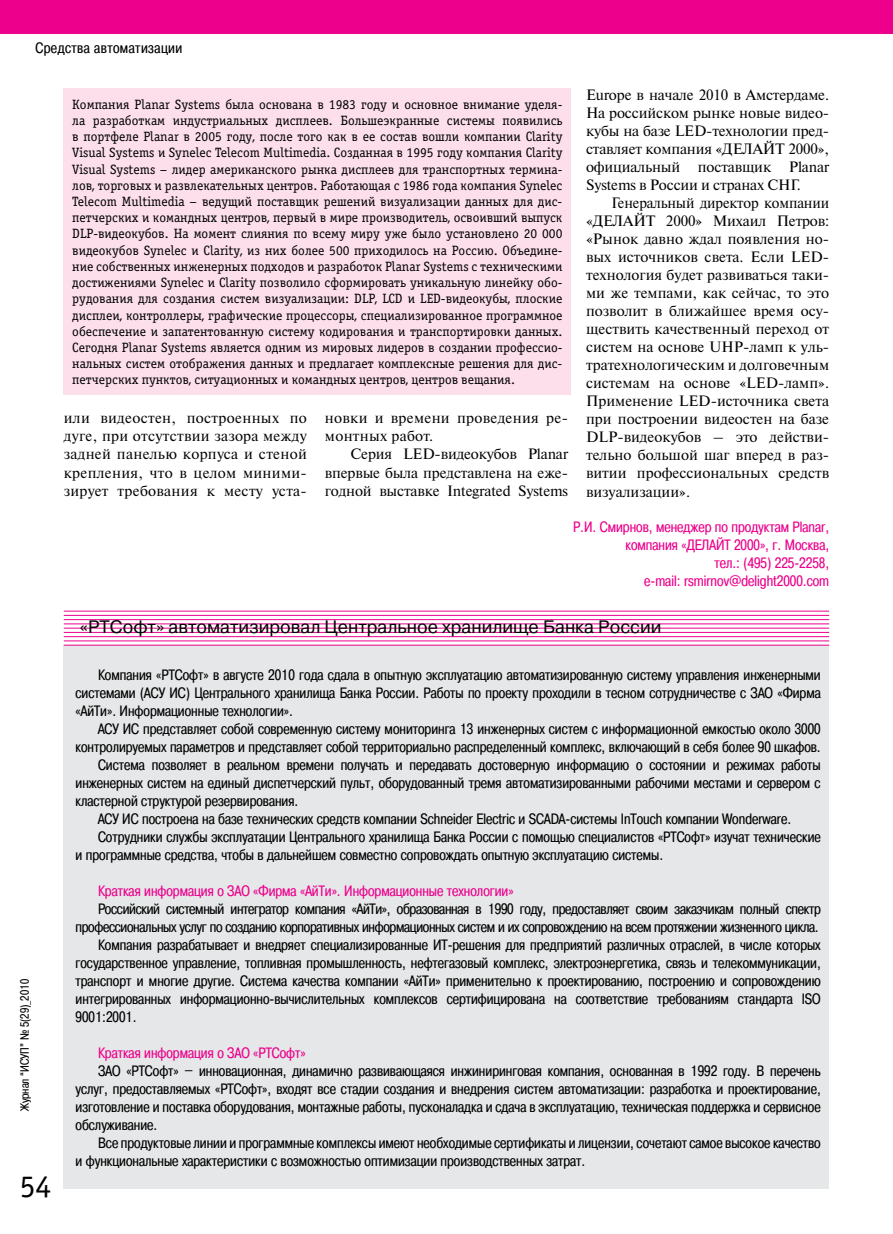
<style>
.page{position:relative;width:893px;height:1234px;background:#fff}
.page>*{position:absolute;margin:0;border:0;box-sizing:border-box;transform-origin:0 0}
.t1{font:31.5px "Officina Serif C";color:#000}
.t2{font:18px "Pragmatica C";color:#000}
.t3{font:15px/18px "Pragmatica Cond C";color:#000;text-align:justify}
.t4{font:15px/18px "Newton C";color:#000;text-align:justify;scale:.96 1}
.t5{font:15px/18px "Newton C";color:#000;text-align:justify}
.t6{font:15px "Pragmatica Cond C";letter-spacing:-.02em;color:#000}
.t7{font:15px/18px "Pragmatica Cond C";color:#ec008c;text-align:right}
.t8{font:15px/18px "Newton C";letter-spacing:.02em;color:#000}
.t9{font:15px "Pragmatica Cond C";letter-spacing:.03em;color:#000}
.t10{font:13.5px/16.2px "Officina Serif C";color:#000;text-align:justify}
.t11{font:12px "Pragmatica Cond C";color:#000}
</style>
<div class="page">
<div style="left:0;top:0;width:893px;height:34px;background:#ec008c"></div>
<div style="left:64px;top:88px;width:507px;height:306px;background:#fcdfeb"></div>
<div style="left:64px;top:645px;width:765px;height:543px;background:#e6e7e8"></div>
<hr style="left:64px;top:610px;width:765px;height:1px;background:#ec008c">
<hr style="left:64px;top:615px;width:765px;height:1px;background:#ec008c">
<hr style="left:64px;top:619px;width:765px;height:1px;background:#ec008c">
<hr style="left:64px;top:623px;width:765px;height:1px;background:#ec008c">
<hr style="left:64px;top:627px;width:765px;height:1px;background:#ec008c">
<hr style="left:64px;top:632px;width:765px;height:1px;background:#ec008c">
<hr style="left:64px;top:636px;width:765px;height:1px;background:#ec008c">
<hr style="left:64px;top:640px;width:765px;height:1px;background:#ec008c">
<hr style="left:64px;top:644px;width:765px;height:1px;background:#ec008c">
<p class="t9" style="left:35px;top:39px;width:148px">Средства автоматизации</p>
<p class="t10" style="left:72px;top:96px;width:492px">Компания Planar Systems была основана в 1983 году и основное внимание уделя&shy;ла разработкам индустриальных дисплеев. Большеэкранные системы появились в портфеле Planar в 2005 году, после того как в ее состав вошли компании Clarity Visual Systems и Synelec Telecom Multimedia. Созданная в 1995 году компания Clarity Visual Systems – лидер американского рынка дисплеев для транспортных термина&shy;лов, торговых и развлекательных центров. Работающая с 1986 года компания Synelec Telecom Multimedia – ведущий поставщик решений визуализации данных для дис&shy;петчерских и командных центров, первый в мире производитель, освоивший выпуск DLP-видеокубов. На момент слияния по всему миру уже было установлено 20 000 видеокубов Synelec и Clarity, из них более 500 приходилось на Россию. Объедине&shy;ние собственных инженерных подходов и разработок Planar Systems с техническими достижениями Synelec и Clarity позволило сформировать уникальную линейку обо&shy;рудования для создания систем визуализации: DLP, LCD и LED-видеокубы, плоские дисплеи, контроллеры, графические процессоры, специализированное программное обеспечение и запатентованную систему кодирования и транспортировки данных.<br>Сегодня Planar Systems является одним из мировых лидеров в создании профессио&shy;нальных систем отображения данных и предлагает комплексные решения для дис&shy;петчерских пунктов, ситуационных и командных центров, центров вещания.</p>
<p class="t5" style="left:64px;top:409px;width:245px">или видеостен, построенных по дуге, при отсутствии зазора между задней панелью корпуса и стеной крепления, что в целом миними&shy;зирует требования к месту уста-</p>
<p class="t8" style="left:325px;top:409px;width:245px">новки и времени проведения ре&shy;монтных работ.</p>
<p class="t5" style="left:325px;top:445px;width:245px;text-indent:26px">Серия LED-видеокубов Planar впервые была представлена на еже&shy;годной выставке Integrated Systems</p>
<p class="t5" style="left:586px;top:86px;width:245px">Europe в начале 2010 в Амстердаме.<br>На российском рынке новые видео&shy;кубы на базе LED-технологии пред&shy;ставляет компания «ДЕЛАЙТ 2000», официальный поставщик Planar Systems в России и странах СНГ.</p>
<p class="t4" style="left:586px;top:194px;width:255px;text-indent:26px">Генеральный директор компании «ДЕЛАЙТ 2000» Михаил -Петров: «Рынок давно ждал появления но&shy;вых источников света. Если LED&shy;технология будет развиваться таки&shy;ми же темпами, как сейчас, то это позволит в ближайшее время осу&shy;ществить качественный переход от систем на основе UHP-ламп к уль&shy;тратехнологическим и долговечным системам на основе «LED-ламп».<br>Применение LED-источника света при построении видеостен на базе DLP-видеокубов – это действи&shy;тельно большой шаг вперед в раз&shy;витии профессиональных средств визуализации».</p>
<p class="t7" style="left:573px;top:518px;width:258px">Р.И. Смирнов, менеджер по продуктам Planar, компания «ДЕЛАЙТ 2000», г. Москва,<br>тел.: (495) 225-2258,<br>e-mail: rsmirnov@delight2000.com</p>
<p class="t11" style="left:18px;top:1110px;width:133px;rotate:-90deg">Журнал “ИСУП” № 5(29)_2010</p>
<h1 class="t1" style="left:20px;top:1168px;width:33px">54</h1>
<p class="t2" style="left:80px;top:617px;width:583px">«РТСофт» автоматизировал Центральное хранилище Банка России</p>
<p class="t3" style="left:76px;top:665px;width:747px;text-indent:22px">Компания «РТСофт» в августе 2010 года сдала в опытную эксплуатацию автоматизированную систему управления инженерными системами (АСУ ИС) Центрального хранилища Банка России. Работы по проекту проходили в тесном сотрудничестве с ЗАО «Фирма «АйТи». Информационные технологии».</p>
<p class="t3" style="left:98px;top:719px;width:724px">АСУ ИС представляет собой современную систему мониторинга 13 инженерных систем с информационной емкостью около 3000</p>
<p class="t3" style="left:76px;top:737px;width:747px">контролируемых параметров и представляет собой территориально распределенный комплекс, включающий в себя более 90 шкафов.</p>
<p class="t3" style="left:98px;top:755px;width:724px">Система позволяет в реальном времени получать и передавать достоверную информацию о состоянии и режимах работы</p>
<p class="t3" style="left:76px;top:773px;width:747px">инженерных систем на единый диспетчерский пульт, оборудованный тремя автоматизированными рабочими местами и сервером с</p>
<p class="t3" style="left:76px;top:791px;width:224px">кластерной структурой резервирования.</p>
<p class="t3" style="left:98px;top:809px;width:695px">АСУ ИС построена на базе технических средств компании Schneider Electric и SCADA-системы InTouch компании Wonderware.</p>
<p class="t3" style="left:98px;top:827px;width:724px">Сотрудники службы эксплуатации Центрального хранилища Банка России с помощью специалистов «РТСофт» изучат технические</p>
<p class="t3" style="left:76px;top:845px;width:589px">и программные средства, чтобы в дальнейшем совместно сопровождать опытную эксплуатацию системы.</p>
<p class="t7" style="left:98px;top:881px;width:417px">Краткая информация о ЗАО «Фирма «АйТи». Информационные технологии»</p>
<p class="t6" style="left:98px;top:900px;width:724px">Российский системный интегратор компания «АйТи», образованная в 1990 году, предоставляет своим заказчикам полный спектр</p>
<p class="t6" style="left:76px;top:918px;width:745px">профессиональных услуг по созданию корпоративных информационных систем и их сопровождению на всем протяжении жизненного цикла.</p>
<p class="t3" style="left:98px;top:935px;width:724px">Компания разрабатывает и внедряет специализированные ИТ-решения для предприятий различных отраслей, в числе которых</p>
<p class="t3" style="left:76px;top:953px;width:747px">государственное управление, топливная промышленность, нефтегазовый комплекс, электроэнергетика, связь и телекоммуникации,</p>
<p class="t3" style="left:76px;top:971px;width:747px">транспорт и многие другие. Система качества компании «АйТи» применительно к проектированию, построению и сопровождению</p>
<p class="t3" style="left:76px;top:989px;width:747px">интегрированных информационно-вычислительных комплексов сертифицирована на соответствие требованиям стандарта ISO</p>
<p class="t3" style="left:76px;top:1007px;width:63px">9001:2001.</p>
<p class="t7" style="left:98px;top:1043px;width:209px">Краткая информация о ЗАО «РТСофт»</p>
<p class="t3" style="left:76px;top:1061px;width:747px;text-indent:22px">ЗАО «РТСофт» – инновационная, динамично развивающаяся инжиниринговая компания, основанная в 1992 году. В перечень услуг, предоставляемых «РТСофт», входят все стадии создания и внедрения систем автоматизации: разработка и проектирование, изготовление и поставка оборудования, монтажные работы, пусконаладка и сдача в эксплуатацию, техническая поддержка и сервисное обслуживание.</p>
<p class="t3" style="left:76px;top:1133px;width:747px;text-indent:22px">Все продуктовые линии и программные комплексы имеют необходимые сертификаты и лицензии, сочетают самое высокое качество и функциональные характеристики с возможностью оптимизации производственных затрат.</p>
</div>
